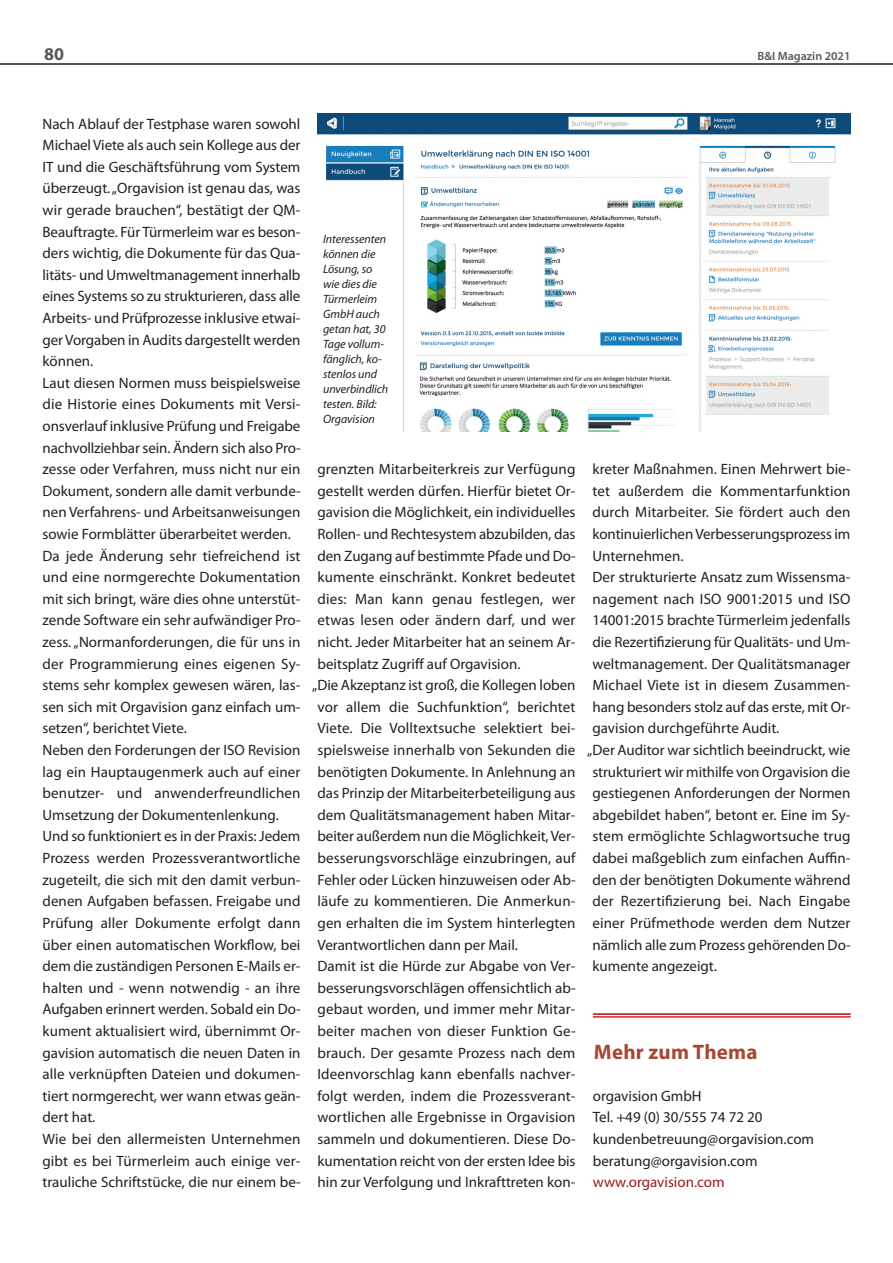
<style>
.page{position:relative;width:893px;height:1263px;background:#fff}
.page>*{position:absolute;margin:0;border:0;box-sizing:border-box;transform-origin:0 0}
.t1{font:700 21px "Myriad Pro";letter-spacing:.01em;color:#a74736}
.t2{font:700 18px "Myriad Pro";color:#57585a}
.t3{font:15px/21.6px "Myriad Pro";color:#231f20}
.t4{font:15px "Myriad Pro";color:#981a1e}
.t5{font:italic 12px/15px "Myriad Pro";letter-spacing:-.005em;color:#231f20}
.t6{font:600 12px "Myriad Pro";color:#57585a}
</style>
<div class="page">
<hr style="left:593px;top:1013px;width:258px;height:2px;background:#981a1e">
<hr style="left:593px;top:1016px;width:258px;height:2px;background:#ee1d23">
<img style="left:317px;top:113px;width:533px;height:318px">
<hr style="left:0;top:63px;width:893px;height:1px;background:#57585a">
<p class="t2" style="left:44px;top:47px;width:21px">80</p>
<p class="t6" style="left:758px;top:51px;width:94px">B&amp;I Magazin 2021</p>
<p class="t3" style="left:43px;top:114px;width:260px">Nach Ablauf der Testphase waren sowohl MichaelViete als auch sein Kollege aus der IT und die Geschäftsführung vom System überzeugt.„Orgavision ist genau das, was wir gerade brauchen“, bestätigt der QM-Beauftragte. Für Türmerleim war es beson&shy;ders wichtig, die Dokumente für das Qua&shy;litäts- und Umweltmanagement innerhalb eines Systems so zu strukturieren, dass alle Arbeits- und Prüfprozesse inklusive etwai&shy;gerVorgaben in Audits dargestellt werden können.<br>Laut diesen Normen muss beispielsweise die Historie eines Dokuments mit Versi&shy;onsverlauf inklusive Prüfung und Freigabe nachvollziehbar sein. Ändern sich also Pro&shy;zesse oder Verfahren, muss nicht nur ein Dokument, sondern alle damit verbunde&shy;nen Verfahrens- und Arbeitsanweisungen sowie Formblätter überarbeitet werden.<br>Da jede Änderung sehr tiefreichend ist und eine normgerechte Dokumentation mit sich bringt, wäre dies ohne unterstüt&shy;zende Software ein sehr aufwändiger Pro&shy;zess.„Normanforderungen, die für uns in der Programmierung eines eigenen Sy&shy;stems sehr komplex gewesen wären, las&shy;sen sich mit Orgavision ganz einfach um&shy;setzen“, berichtet Viete.<br>Neben den Forderungen der ISO Revision lag ein Hauptaugenmerk auch auf einer benutzer- und anwenderfreundlichen Umsetzung der Dokumentenlenkung.<br>Und so funktioniert es in der Praxis: Jedem Prozess werden Prozessverantwortliche zugeteilt, die sich mit den damit verbun&shy;denen Aufgaben befassen. Freigabe und Prüfung aller Dokumente erfolgt dann über einen automatischen Workflow, bei dem die zuständigen Personen E-Mails er&shy;halten und - wenn notwendig - an ihre Aufgaben erinnert werden. Sobald ein Do&shy;kument aktualisiert wird, übernimmt Or&shy;gavision automatisch die neuen Daten in alle verknüpften Dateien und dokumen&shy;tiert normgerecht, wer wann etwas geän&shy;dert hat.<br>Wie bei den allermeisten Unternehmen gibt es bei Türmerleim auch einige ver&shy;trauliche Schriftstücke, die nur einem be-</p>
<p class="t5" style="left:323px;top:233px;width:67px">Interessenten können die<br>Lösung, so wie dies die<br>Türmerleim<br>GmbH auch getan hat, 30<br>Tage vollum&shy;fänglich, ko&shy;stenlos und unverbindlich testen. Bild:<br>Orgavision</p>
<p class="t3" style="left:317px;top:460px;width:259px">grenzten Mitarbeiterkreis zur Verfügung</p>
<p class="t3" style="left:317px;top:481px;width:259px">gestellt werden dürfen. Hierfür bietet Or-</p>
<p class="t3" style="left:317px;top:503px;width:259px">gavision die Möglichkeit, ein individuelles</p>
<p class="t3" style="left:317px;top:524px;width:259px">Rollen- und Rechtesystem abzubilden, das</p>
<p class="t3" style="left:317px;top:546px;width:260px">den Zugang auf bestimmte Pfade und Do-</p>
<p class="t3" style="left:317px;top:568px;width:259px">kumente einschränkt. Konkret bedeutet</p>
<p class="t3" style="left:317px;top:589px;width:259px">dies: Man kann genau festlegen, wer</p>
<p class="t3" style="left:317px;top:611px;width:259px">etwas lesen oder ändern darf, und wer</p>
<p class="t3" style="left:317px;top:632px;width:259px">nicht. Jeder Mitarbeiter hat an seinem Ar-</p>
<p class="t3" style="left:317px;top:654px;width:204px">beitsplatz Zugriff auf Orgavision.</p>
<p class="t3" style="left:312px;top:676px;width:265px">„Die Akzeptanz ist groß, die Kollegen loben</p>
<p class="t3" style="left:317px;top:697px;width:259px">vor allem die Suchfunktion“, berichtet</p>
<p class="t3" style="left:317px;top:719px;width:259px">Viete. Die Volltextsuche selektiert bei-</p>
<p class="t3" style="left:317px;top:740px;width:259px">spielsweise innerhalb von Sekunden die</p>
<p class="t3" style="left:317px;top:762px;width:259px">benötigten Dokumente. In Anlehnung an</p>
<p class="t3" style="left:317px;top:784px;width:259px">das Prinzip der Mitarbeiterbeteiligung aus</p>
<p class="t3" style="left:317px;top:805px;width:259px">dem Qualitätsmanagement haben Mitar-</p>
<p class="t3" style="left:317px;top:827px;width:259px">beiter außerdem nun die Möglichkeit,Ver-</p>
<p class="t3" style="left:317px;top:848px;width:259px">besserungsvorschläge einzubringen, auf</p>
<p class="t3" style="left:317px;top:870px;width:260px">Fehler oder Lücken hinzuweisen oder Ab-</p>
<p class="t3" style="left:317px;top:892px;width:259px">läufe zu kommentieren. Die Anmerkun-</p>
<p class="t3" style="left:317px;top:913px;width:259px">gen erhalten die im System hinterlegten</p>
<p class="t3" style="left:317px;top:935px;width:202px">Verantwortlichen dann per Mail.</p>
<p class="t3" style="left:317px;top:956px;width:259px">Damit ist die Hürde zur Abgabe von Ver-</p>
<p class="t3" style="left:317px;top:978px;width:260px">besserungsvorschlägen offensichtlich ab-</p>
<p class="t3" style="left:317px;top:1000px;width:259px">gebaut worden, und immer mehr Mitar-</p>
<p class="t3" style="left:317px;top:1021px;width:260px">beiter machen von dieser Funktion Ge-</p>
<p class="t3" style="left:317px;top:1043px;width:259px">brauch. Der gesamte Prozess nach dem</p>
<p class="t3" style="left:317px;top:1064px;width:259px">Ideenvorschlag kann ebenfalls nachver-</p>
<p class="t3" style="left:317px;top:1086px;width:259px">folgt werden, indem die Prozessverant-</p>
<p class="t3" style="left:317px;top:1108px;width:259px">wortlichen alle Ergebnisse in Orgavision</p>
<p class="t3" style="left:317px;top:1129px;width:260px">sammeln und dokumentieren. Diese Do-</p>
<p class="t3" style="left:317px;top:1151px;width:259px">kumentation reicht von der ersten Idee bis</p>
<p class="t3" style="left:317px;top:1172px;width:259px">hin zur Verfolgung und Inkrafttreten kon-</p>
<p class="t3" style="left:592px;top:460px;width:260px">kreter Maßnahmen. Einen Mehrwert bie-</p>
<p class="t3" style="left:592px;top:481px;width:259px">tet außerdem die Kommentarfunktion</p>
<p class="t3" style="left:592px;top:503px;width:259px">durch Mitarbeiter. Sie fördert auch den</p>
<p class="t3" style="left:592px;top:524px;width:259px">kontinuierlichenVerbesserungsprozess im</p>
<p class="t3" style="left:592px;top:546px;width:92px">Unternehmen.</p>
<p class="t3" style="left:592px;top:568px;width:259px">Der strukturierte Ansatz zum Wissensma-</p>
<p class="t3" style="left:592px;top:589px;width:259px">nagement nach ISO 9001:2015 und ISO</p>
<p class="t3" style="left:592px;top:611px;width:259px">14001:2015 brachte Türmerleim jedenfalls</p>
<p class="t3" style="left:592px;top:632px;width:259px">die Rezertifizierung für Qualitäts- und Um-</p>
<p class="t3" style="left:592px;top:654px;width:259px">weltmanagement. Der Qualitätsmanager</p>
<p class="t3" style="left:592px;top:676px;width:259px">Michael Viete ist in diesem Zusammen-</p>
<p class="t3" style="left:592px;top:697px;width:259px">hang besonders stolz auf das erste, mit Or-</p>
<p class="t3" style="left:592px;top:719px;width:188px">gavision durchgeführte Audit.</p>
<p class="t3" style="left:587px;top:740px;width:265px">„Der Auditor war sichtlich beeindruckt, wie</p>
<p class="t3" style="left:592px;top:762px;width:259px">strukturiert wir mithilfe von Orgavision die</p>
<p class="t3" style="left:592px;top:784px;width:259px">gestiegenen Anforderungen der Normen</p>
<p class="t3" style="left:592px;top:805px;width:259px">abgebildet haben“, betont er. Eine im Sy-</p>
<p class="t3" style="left:592px;top:827px;width:259px">stem ermöglichte Schlagwortsuche trug</p>
<p class="t3" style="left:592px;top:848px;width:259px">dabei maßgeblich zum einfachen Auffin-</p>
<p class="t3" style="left:592px;top:870px;width:259px">den der benötigten Dokumente während</p>
<p class="t3" style="left:592px;top:892px;width:259px">der Rezertifizierung bei. Nach Eingabe</p>
<p class="t3" style="left:592px;top:913px;width:259px">einer Prüfmethode werden dem Nutzer</p>
<p class="t3" style="left:592px;top:935px;width:260px">nämlich alle zum Prozess gehörenden Do-</p>
<p class="t3" style="left:592px;top:956px;width:126px">kumente angezeigt.</p>
<h1 class="t1" style="left:594px;top:1044px;width:165px">Mehr zum Thema</h1>
<p class="t3" style="left:593px;top:1086px;width:223px">orgavision GmbH<br>Tel. +49 (0) 30/555 74 72 20 kundenbetreuung@orgavision.com beratung@orgavision.com</p>
<p class="t4" style="left:593px;top:1176px;width:133px">www.orgavision.com</p>
</div>
